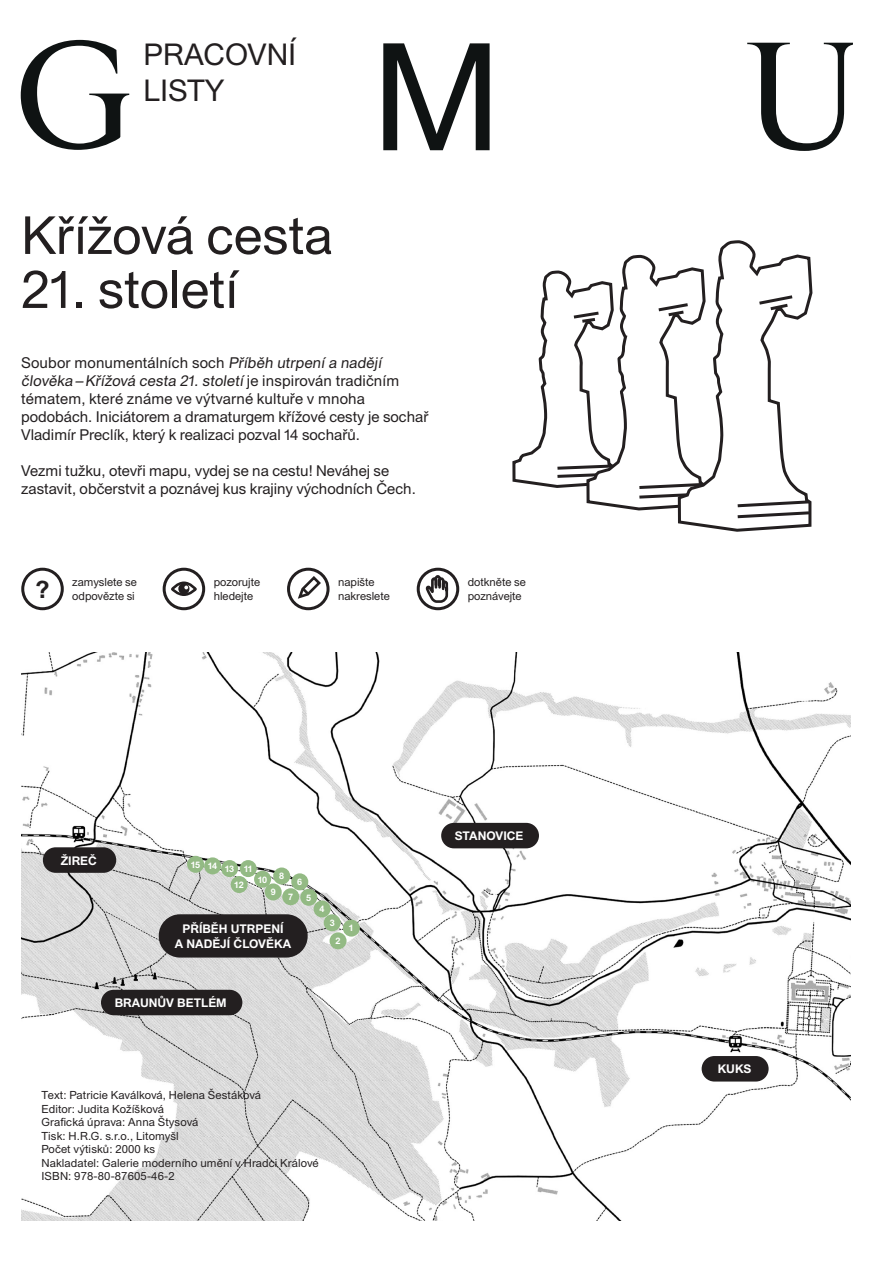
<style>
.page{position:relative;width:893px;height:1263px;background:#fff}
.page>*{position:absolute;margin:0;border:0;box-sizing:border-box;transform-origin:0 0}
.t1{font:52.5px "Union";color:#231f20}
.t2{font:30px/36px "Union";color:#231f20}
.t3{font:15px/18px "Union";color:#231f20}
.t4{font:700 12px/14.4px "Union";color:#fff;text-align:center}
.t5{font:11.25px/13.5px "Union";letter-spacing:.005em;color:#231f20}
.t6{font:700 9px "Union";color:#fff}
</style>
<div class="page">
<svg style="left:21px;top:40px;width:108px;height:110px"></svg>
<svg style="left:747px;top:43px;width:105px;height:108px"></svg>
<svg style="left:383px;top:43px;width:107px;height:107px"></svg>
<div style="left:21px;top:568px;width:43px;height:42px;border:3px solid #231f20;border-radius:50%"></div>
<svg style="left:164px;top:569px;width:40px;height:40px"></svg>
<div style="left:163px;top:568px;width:42px;height:42px;border:3px solid #231f20;border-radius:50%"></div>
<div style="left:171px;top:581px;width:26px;height:15px;border:3px solid #231f20;border-radius:50%"></div>
<div style="left:180px;top:584px;width:8px;height:9px;background:#231f20;border-radius:50%"></div>
<div style="left:178px;top:583px;width:11px;height:11px;border:3px solid #231f20;border-radius:50%"></div>
<svg style="left:184px;top:585px;width:4px;height:4px"></svg>
<svg style="left:289px;top:569px;width:39px;height:40px"></svg>
<div style="left:287px;top:568px;width:43px;height:42px;border:3px solid #231f20;border-radius:50%"></div>
<svg style="left:296px;top:574px;width:27px;height:27px"></svg>
<svg style="left:418px;top:569px;width:40px;height:40px"></svg>
<div style="left:417px;top:568px;width:42px;height:42px;border:3px solid #231f20;border-radius:50%"></div>
<svg style="left:426px;top:574px;width:23px;height:30px"></svg>
<svg style="left:512px;top:240px;width:301px;height:292px"></svg>
<img style="left:21px;top:653px;width:829px;height:567px">
<div style="left:43px;top:847px;width:73px;height:26px;background:#231f20;border-radius:13px"></div>
<div style="left:441px;top:823px;width:98px;height:25px;background:#231f20;border-radius:13px"></div>
<div style="left:702px;top:1056px;width:67px;height:25px;background:#231f20;border-radius:13px"></div>
<div style="left:330px;top:932px;width:17px;height:17px;background:#93ba84;border-radius:50%"></div>
<div style="left:343px;top:919px;width:17px;height:17px;background:#93ba84;border-radius:50%"></div>
<div style="left:324px;top:914px;width:17px;height:17px;background:#93ba84;border-radius:50%"></div>
<div style="left:314px;top:900px;width:17px;height:17px;background:#93ba84;border-radius:50%"></div>
<div style="left:300px;top:889px;width:17px;height:17px;background:#93ba84;border-radius:50%"></div>
<div style="left:291px;top:873px;width:17px;height:17px;background:#93ba84;border-radius:50%"></div>
<div style="left:282px;top:888px;width:17px;height:17px;background:#93ba84;border-radius:50%"></div>
<div style="left:273px;top:867px;width:17px;height:17px;background:#93ba84;border-radius:50%"></div>
<div style="left:265px;top:883px;width:17px;height:17px;background:#93ba84;border-radius:50%"></div>
<div style="left:254px;top:871px;width:17px;height:17px;background:#93ba84;border-radius:50%"></div>
<div style="left:240px;top:860px;width:17px;height:17px;background:#93ba84;border-radius:50%"></div>
<div style="left:231px;top:876px;width:17px;height:17px;background:#93ba84;border-radius:50%"></div>
<div style="left:204px;top:857px;width:17px;height:17px;background:#93ba84;border-radius:50%"></div>
<div style="left:221px;top:860px;width:17px;height:17px;background:#93ba84;border-radius:50%"></div>
<div style="left:187px;top:856px;width:17px;height:17px;background:#93ba84;border-radius:50%"></div>
<div style="left:101px;top:990px;width:141px;height:25px;background:#231f20;border-radius:13px"></div>
<div style="left:159px;top:914px;width:149px;height:43px;background:#231f20;border-radius:21px"></div>
<h2 class="t2" style="left:144px;top:37px;width:154px">PRACOVNÍ<br>LISTY</h2>
<h1 class="t1" style="left:21px;top:205px;width:313px">Křížová cesta</h1>
<h1 class="t1" style="left:21px;top:259px;width:218px">21. století</h1>
<p class="t3" style="left:21px;top:354px;width:409px">Soubor monumentálních soch Příběh utrpení a nadějí člověka –Křížová cesta 21. století j e i n s p i rová n t rad i č n í m tématem, které známe ve výtvarné kultuře v mnoha podobách. Iniciátorem a dramaturgem křížové cesty je sochař Vladimír Preclík, který k realizaci pozval 14 sochařů.</p>
<p class="t3" style="left:21px;top:462px;width:396px">Vezmi tužku, otevři mapu, vydej se na cestu! Neváhej se zastavit, občerstvit a poznávej kus krajiny východních Čech.</p>
<p class="t5" style="left:36px;top:576px;width:103px;text-align:right">zamyslete se<br><sup>?</sup> odpovězte si</p>
<p class="t5" style="left:214px;top:576px;width:48px">pozorujte hledejte</p>
<p class="t5" style="left:338px;top:576px;width:53px">napište nakreslete</p>
<p class="t5" style="left:468px;top:576px;width:60px">dotkněte se poznávejte</p>
<p class="t4" style="left:61px;top:853px;width:38px">ŽIREČ</p>
<p class="t6" style="left:191px;top:859px;width:11px">15</p>
<p class="t6" style="left:208px;top:862px;width:28px">14 13</p>
<p class="t6" style="left:244px;top:863px;width:10px">11</p>
<p class="t6" style="left:279px;top:871px;width:7px">8</p>
<p class="t6" style="left:258px;top:874px;width:11px">10</p>
<p class="t6" style="left:297px;top:876px;width:7px">6</p>
<p class="t6" style="left:235px;top:879px;width:11px">12</p>
<p class="t6" style="left:271px;top:887px;width:7px">9</p>
<p class="t6" style="left:288px;top:891px;width:7px">7</p>
<p class="t6" style="left:306px;top:892px;width:7px">5</p>
<p class="t4" style="left:175px;top:922px;width:118px">PŘÍBĚH UTRPENÍ<br>A NADĚJÍ ČLOVĚKA</p>
<p class="t6" style="left:320px;top:904px;width:7px">4</p>
<p class="t6" style="left:330px;top:917px;width:7px">3</p>
<p class="t6" style="left:336px;top:935px;width:7px">2</p>
<p class="t6" style="left:349px;top:923px;width:6px">1</p>
<p class="t4" style="left:115px;top:995px;width:114px">BRAUNŮV BETLÉM</p>
<p class="t5" style="left:41px;top:1089px;width:279px">Text: Patricie Kaválková, Helena Šestáková<br>Editor: Judita Kožíšková<br>Grafická úprava: Anna Štysová<br>Tisk: H.R.G. s.r.o., Litomyšl<br>Počet výtisků: 2000 ks<br>Nakladatel: Galerie moderního umění v Hradci Králové ISBN: 978-80-87605-46-2</p>
<p class="t4" style="left:455px;top:828px;width:70px">STANOVICE</p>
<p class="t4" style="left:718px;top:1062px;width:35px">KUKS</p>
</div>
